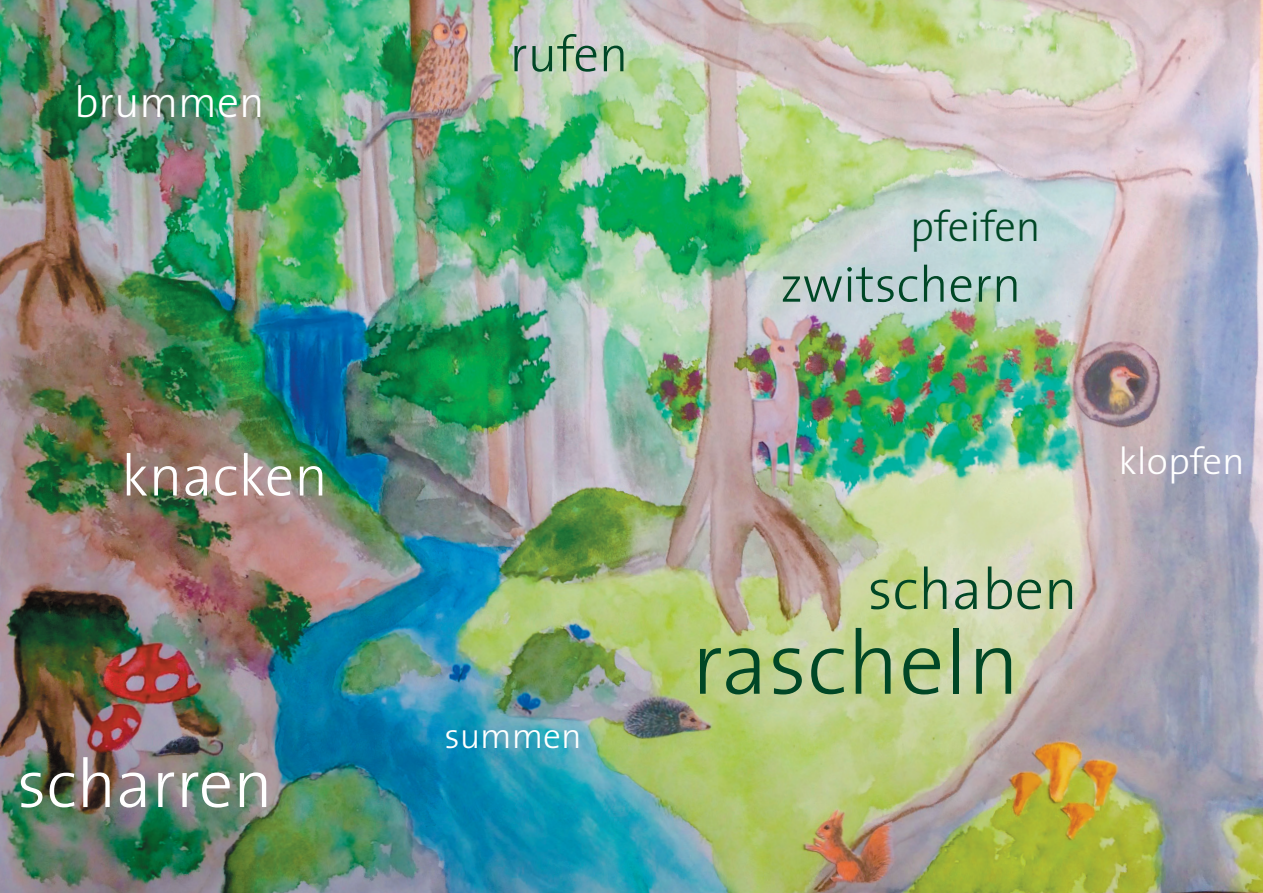
<style>
.page{position:relative;width:1263px;height:893px;background:#fff}
.page>*{position:absolute;margin:0;border:0;box-sizing:border-box;transform-origin:0 0}
.t1{font:300 90.15px "The Sans";color:#004726}
.t2{font:300 68.25px "The Sans";color:#fff}
.t3{font:300 58.2px "The Sans";color:#004726}
.t4{font:300 58.2px "The Sans";color:#fff}
.t5{font:300 50.7px "The Sans";color:#004726}
.t6{font:300 43.8px "The Sans";color:#fff}
.t7{font:300 42.9px "The Sans";color:#004726}
.t8{font:300 37.8px "The Sans";color:#fff}
.t9{font:300 35.55px "The Sans";color:#fff}
</style>
<div class="page">
<img style="left:0;top:0;width:1263px;height:893px">
<p class="t6" style="left:74px;top:66px;width:192px">brummen</p>
<p class="t4" style="left:121px;top:428px;width:208px">knacken</p>
<h2 class="t2" style="left:17px;top:728px;width:257px">scharren</h2>
<p class="t5" style="left:510px;top:12px;width:120px">rufen</p>
<p class="t9" style="left:444px;top:707px;width:139px">summen</p>
<p class="t7" style="left:910px;top:191px;width:132px">pfeifen</p>
<p class="t5" style="left:780px;top:243px;width:242px">zwitschern</p>
<p class="t3" style="left:867px;top:541px;width:212px">schaben</p>
<h1 class="t1" style="left:691px;top:589px;width:330px">rascheln</h1>
<p class="t8" style="left:1118px;top:430px;width:128px">klopfen</p>
</div>
